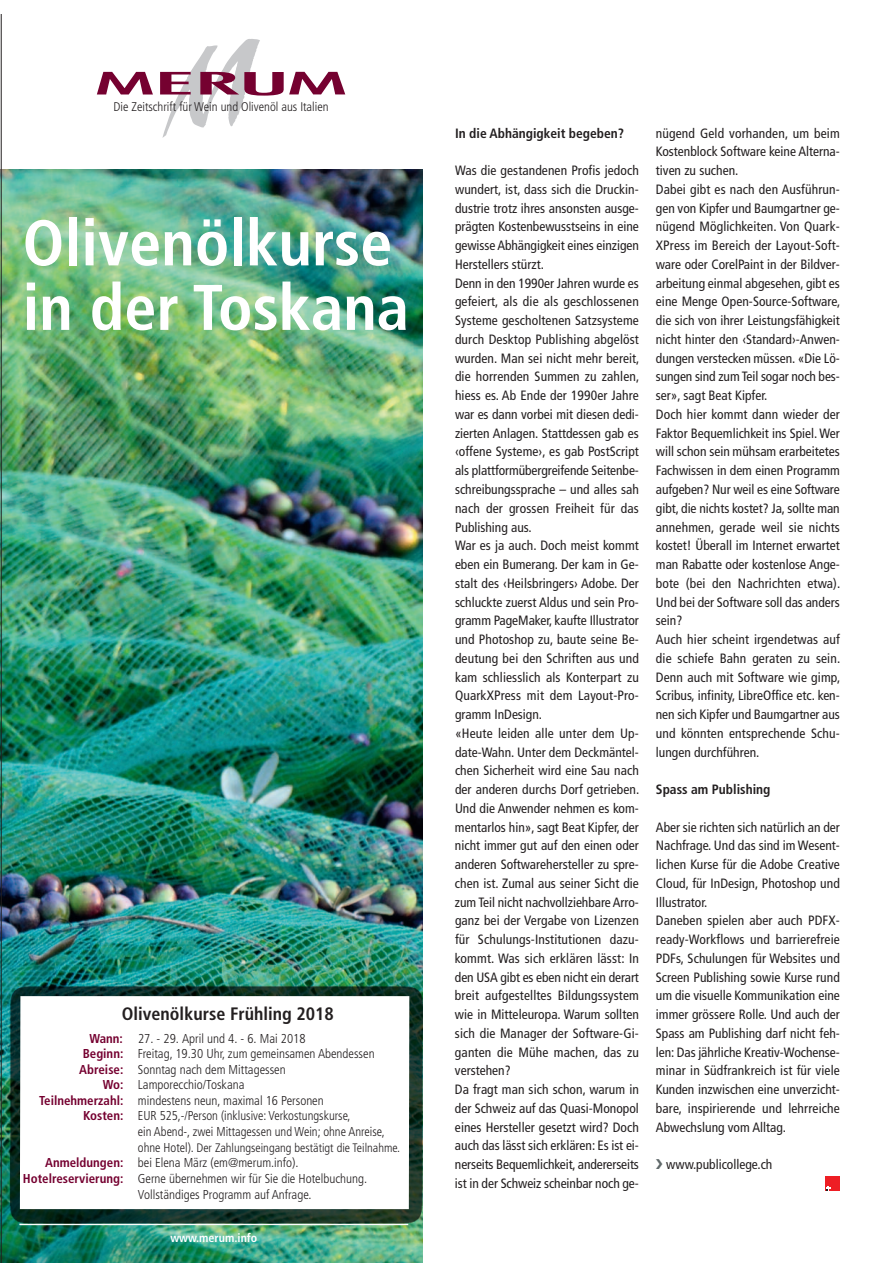
<style>
.page{position:relative;width:893px;height:1263px;background:#fff}
.page>*{position:absolute;margin:0;border:0;box-sizing:border-box;transform-origin:0 0}
.t1{font:700 condensed 64.5px/64.5px "Frutiger";color:#fff}
.t2{font:700 condensed 18px "Frutiger";color:#231f20}
.t3{font:condensed 13.5px/18.8px "Frutiger LT Std";color:#231f20}
.t4{font:700 condensed 13.5px "Frutiger LT Std";color:#231f20}
.t5{font:300 condensed 12.9px "Frutiger";color:#231f20}
.t6{font:300 condensed 12.6px "Frutiger";color:#231f20}
.t7{font:300 condensed 12.3px "Frutiger";color:#231f20}
.t8{font:700 condensed 12px "Frutiger";color:#fff}
.s1{font-weight:700;color:#750130}
.s2{font-size:12.9px}
</style>
<div class="page">
<div style="left:826px;top:1177px;width:14px;height:14px;background:#ee1e24"></div>
<svg style="left:826px;top:1186px;width:4px;height:5px"></svg>
<img style="left:1px;top:16px;width:422px;height:1247px">
<svg style="left:97px;top:72px;width:56px;height:22px"></svg>
<svg style="left:160px;top:38px;width:185px;height:100px"></svg>
<p class="t6" style="left:114px;top:102px;width:217px">Die Zeitschrift für Wein und Olivenöl aus Italien</p>
<h1 class="t1" style="left:23px;top:216px;width:388px">Olivenölkurse in der Toskana</h1>
<h2 class="t2" style="left:122px;top:1007px;width:213px">Olivenölkurse Frühling 2018</h2>
<p class="t5" style="left:90px;top:1033px;width:218px"><span class="s1">Wann:</span> 27. - 29. April und 4. - 6. Mai 2018</p>
<p class="t5" style="left:83px;top:1048px;width:293px"><span class="s1">Beginn:</span> Freitag, 19.30 Uhr, zum gemeinsamen Abendessen</p>
<p class="t5" style="left:79px;top:1064px;width:208px"><span class="s1">Abreise:</span> Sonntag nach dem Mittagessen</p>
<p class="t5" style="left:103px;top:1079px;width:143px"><span class="s1">Wo:</span> Lamporecchio/Toskana</p>
<p class="t5" style="left:39px;top:1095px;width:286px"><span class="s1">Teilnehmerzahl:</span> mindestens neun, maximal 16 Personen</p>
<p class="t5" style="left:83px;top:1111px;width:269px"><span class="s1">Kosten:</span> EUR 525,-/Person (inklusive: Verkostungskurse,</p>
<p class="t5" style="left:138px;top:1126px;width:248px">ein Abend-, zwei Mittagessen und Wein; ohne Anreise,</p>
<p class="t7" style="left:138px;top:1142px;width:264px"><span class="s2">ohne Hotel).</span> Der Zahlungseingang bestätigt die Teilnahme.</p>
<p class="t5" style="left:45px;top:1157px;width:255px"><span class="s1">Anmeldungen:</span> bei Elena März (em@merum.info).</p>
<p class="t5" style="left:23px;top:1173px;width:346px"><span class="s1">Hotelreservierung:</span> Gerne übernehmen wir für Sie die Hotelbuchung.</p>
<p class="t5" style="left:138px;top:1189px;width:175px">Vollständiges Programm auf Anfrage.</p>
<p class="t8" style="left:170px;top:1233px;width:88px">www.merum.info</p>
<p class="t4" style="left:455px;top:128px;width:171px">In die Abhängigkeit begeben?</p>
<p class="t3" style="left:455px;top:162px;width:186px">Was die gestandenen Profis jedoch wundert, ist, dass sich die Druckin&shy;dustrie trotz ihres ansonsten ausge&shy;prägten Kostenbewusstseins in eine gewisse Abhängigkeit eines einzigen Herstellers stürzt.<br>Denn in den 1990er Jahren wurde es gefeiert, als die als geschlossenen Systeme gescholtenen Satzsysteme durch Desktop Publishing abgelöst wurden. Man sei nicht mehr bereit, die horrenden Summen zu zahlen, hiess es. Ab Ende der 1990er Jahre war es dann vorbei mit diesen dedi&shy;zierten Anlagen. Stattdessen gab es ‹offene Systeme›, es gab PostScript als plattformübergreifende Seitenbe&shy;schreibungssprache – und alles sah nach der grossen Freiheit für das Publishing aus.<br>War es ja auch. Doch meist kommt eben ein Bumerang. Der kam in Ge&shy;stalt des ‹Heilsbringers› Adobe. Der schluckte zuerst Aldus und sein Pro&shy;gramm PageMaker, kaufte Illustrator und Photoshop zu, baute seine Be&shy;deutung bei den Schriften aus und kam schliesslich als Konterpart zu QuarkXPress mit dem Layout-Pro&shy;gramm InDesign.<br>«Heute leiden alle unter dem Up&shy;date-Wahn. Unter dem Deckmäntel&shy;chen Sicherheit wird eine Sau nach der anderen durchs Dorf getrieben.<br>Und die Anwender nehmen es kom&shy;mentarlos hin», sagt Beat Kipfer, der nicht immer gut auf den einen oder anderen Softwarehersteller zu spre&shy;chen ist. Zumal aus seiner Sicht die zum Teil nicht nachvollziehbare Arro&shy;ganz bei der Vergabe von Lizenzen für Schulungs-Institutionen dazu&shy;kommt. Was sich erklären lässt: In den USA gibt es eben nicht ein derart breit aufgestelltes Bildungssystem wie in Mitteleuropa. Warum sollten sich die Manager der Software-Gi&shy;ganten die Mühe machen, das zu verstehen?<br>Da fragt man sich schon, warum in der Schweiz auf das Quasi-Monopol eines Hersteller gesetzt wird? Doch auch das lässt sich erklären: Es ist ei&shy;nerseits Bequemlichkeit, andererseits ist in der Schweiz scheinbar noch ge-</p>
<p class="t3" style="left:656px;top:125px;width:186px">nügend Geld vorhanden, um beim Kostenblock Software keine Alterna&shy;tiven zu suchen.<br>Dabei gibt es nach den Ausführun&shy;gen von Kipfer und Baumgartner ge&shy;nügend Möglichkeiten. Von Quark-XPress im Bereich der Layout-Soft&shy;ware oder CorelPaint in der Bildver&shy;arbeitung einmal abgesehen, gibt es eine Menge Open-Source-Software, die sich von ihrer Leistungsfähigkeit nicht hinter den ‹Standard›-Anwen&shy;dungen verstecken müssen. «Die Lö&shy;sungen sind zumTeil sogar noch bes&shy;ser», sagt Beat Kipfer.<br>Doch hier kommt dann wieder der Faktor Bequemlichkeit ins Spiel.Wer will schon sein mühsam erarbeitetes Fachwissen in dem einen Programm aufgeben? Nur weil es eine Software gibt, die nichts kostet? Ja, sollte man annehmen, gerade weil sie nichts kostet! Überall im Internet erwartet man Rabatte oder kostenlose Ange&shy;bote (bei den Nachrichten etwa).<br>Und bei der Software soll das anders sein?<br>Auch hier scheint irgendetwas auf die schiefe Bahn geraten zu sein.<br>Denn auch mit Software wie gimp, Scribus, infinity, LibreOffice etc. ken&shy;nen sich Kipfer und Baumgartner aus und könnten entsprechende Schu&shy;lungen durchführen.</p>
<p class="t4" style="left:656px;top:784px;width:116px">Spass am Publishing</p>
<p class="t3" style="left:656px;top:818px;width:185px">Aber sie richten sich natürlich an der Nachfrage. Und das sind im Wesent&shy;lichen Kurse für die Adobe Creative Cloud, für InDesign, Photoshop und Illustrator.<br>Daneben spielen aber auch PDFX&shy;ready-Workflows und barrierefreie PDFs, Schulungen für Websites und Screen Publishing sowie Kurse rund um die visuelle Kommunikation eine immer grössere Rolle. Und auch der Spass am Publishing darf nicht feh&shy;len: Das jährliche Kreativ-Wochense&shy;minar in Südfrankreich ist für viele Kunden inzwischen eine unverzicht&shy;bare, inspirierende und lehrreiche Abwechslung vom Alltag.</p>
<p class="t3" style="left:666px;top:1156px;width:108px">www.publicollege.ch</p>
</div>
